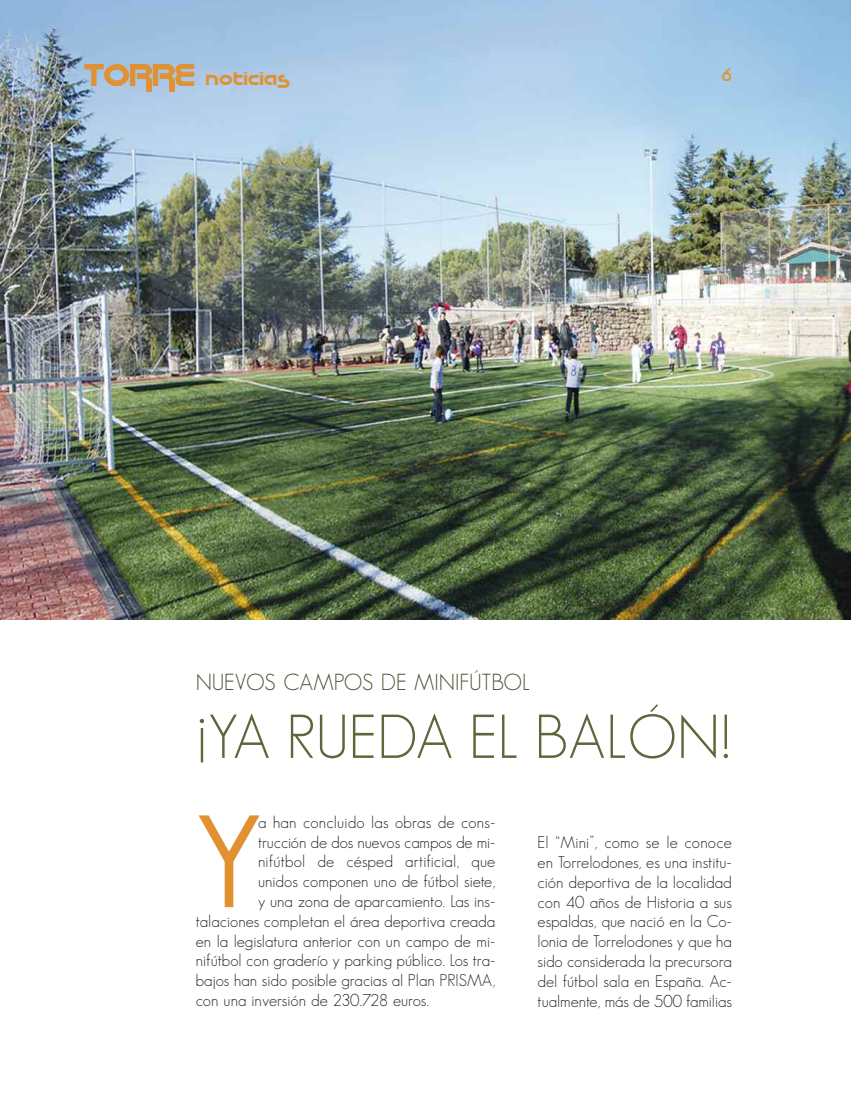
<style>
.page{position:relative;width:851px;height:1106px;background:#fff}
.page>*{position:absolute;margin:0;border:0;box-sizing:border-box;transform-origin:0 0}
.t1{font:122.1px "Bougan S Si";color:#e09132}
.t2{font:60px "Bougan S Si";color:#5c673c}
.t3{font:22.5px "Bougan S Si";color:#464f2e}
.t4{font:22.5px "Cupertino";color:#e09132}
.t5{font:16.5px/19.8px "Bougan S Si";color:#272627;text-align:justify}
.t6{font:16.5px "Cupertino";color:#e09132}
.s1{font-size:27px}
</style>
<div class="page">
<img style="left:0;top:0;width:850px;height:619px">
<h3 class="t4" style="left:84px;top:63px;width:208px"><span class="s1">TORRE</span> noticias</h3>
<p class="t6" style="left:721px;top:66px;width:12px">6</p>
<h3 class="t3" style="left:196px;top:669px;width:336px">NUEVOS CAMPOS DE MINIFÚTBOL</h3>
<h2 class="t2" style="left:196px;top:702px;width:537px">¡YA RUEDA EL BALÓN!</h2>
<h1 class="t1" style="left:198px;top:791px;width:64px">Y</h1>
<p class="t5" style="left:258px;top:812px;width:239px">a han concluido las obras de cons-</p>
<p class="t5" style="left:258px;top:832px;width:239px">trucción de dos nuevos campos de mi-</p>
<p class="t5" style="left:258px;top:851px;width:239px">nifútbol de césped artificial, que</p>
<p class="t5" style="left:258px;top:871px;width:239px">unidos componen uno de fútbol siete,</p>
<p class="t5" style="left:258px;top:891px;width:239px">y una zona de aparcamiento. Las ins-</p>
<p class="t5" style="left:196px;top:911px;width:301px">talaciones completan el área deportiva creada</p>
<p class="t5" style="left:196px;top:931px;width:301px">en la legislatura anterior con un campo de mi-</p>
<p class="t5" style="left:196px;top:950px;width:301px">nifútbol con graderío y parking público. Los tra-</p>
<p class="t5" style="left:196px;top:970px;width:301px">bajos han sido posible gracias al Plan PRISMA,</p>
<p class="t5" style="left:196px;top:990px;width:235px">con una inversión de 230.728 euros.</p>
<p class="t5" style="left:537px;top:832px;width:196px">El “Mini”, como se le conoce en Torrelodones, es una institu&shy;ción deportiva de la localidad con 40 años de Historia a sus espaldas, que nació en la Co&shy;lonia de Torrelodones y que ha sido considerada la precursora del fútbol sala en España. Ac&shy;tualmente, más de 500 familias</p>
</div>
